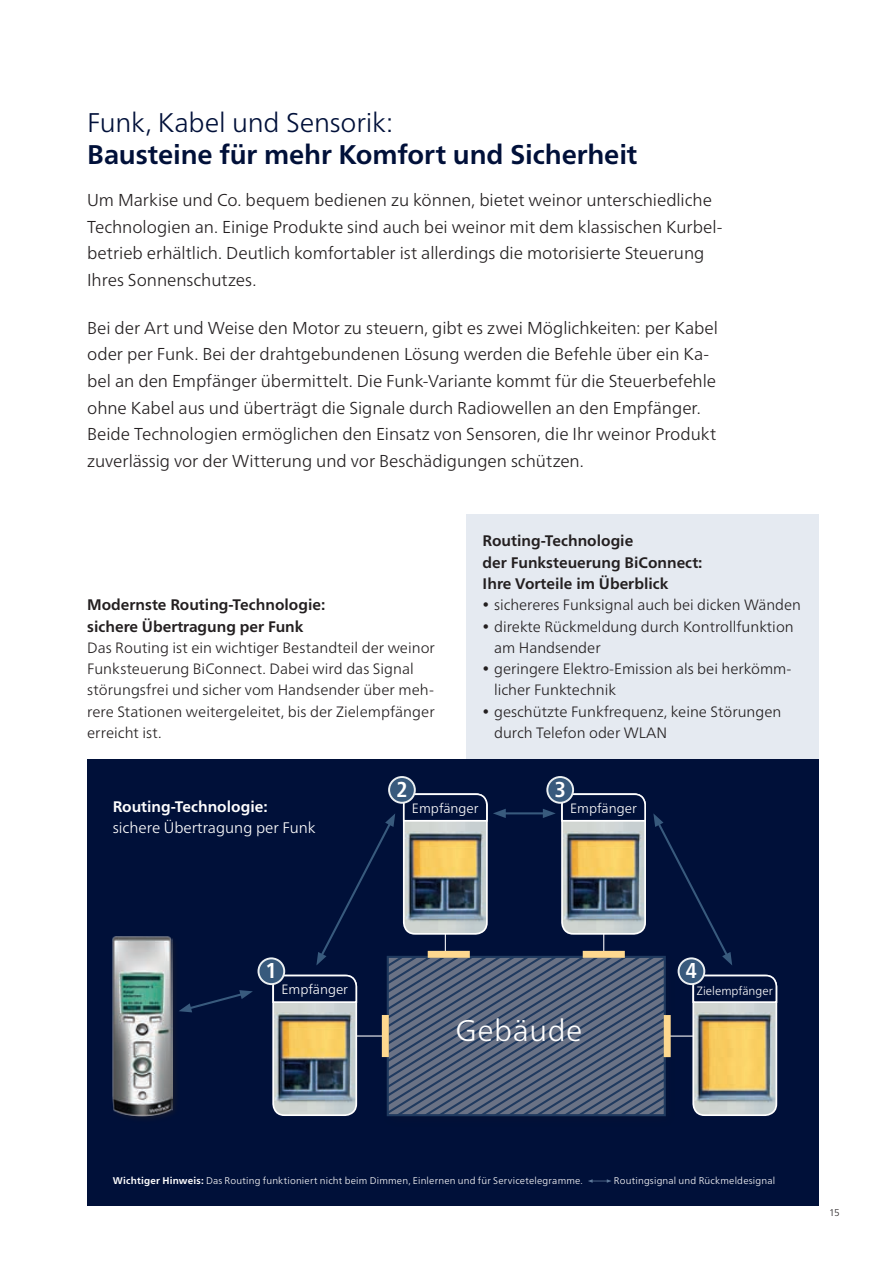
<style>
.page{position:relative;width:893px;height:1263px;background:#fff}
.page>*{position:absolute;margin:0;border:0;box-sizing:border-box;transform-origin:0 0}
._03_Copy_10p_reg{font:300 30px "Frutiger Neue LTW1 G";letter-spacing:.02em;color:#fff}
._02b_Head_18p_light{font:700 27px/32px "Frutiger Neue LTW1 G";letter-spacing:-.005em;color:#001039}
.t1{font:700 condensed 21.45px "Frutiger Neue LTW1 G";color:#fff}
._03_Einstieg_11_5pt{font:300 17.25px/26.5px "Frutiger Neue LTW1 G";letter-spacing:-.005em;color:#231f20}
._04_Sub_10_2pt_bold{font:700 15.3px/21.3px "Frutiger Neue LTW1 G";color:#231f20}
._04_Sub_10_2pt_bold-2{font:300 15.3px/21.3px "Frutiger Neue LTW1 G";color:#fff}
._05_Copy_10pt_Light{font:300 15px/21.3px "Frutiger Neue LTW1 G";color:#231f20}
._05_TabHinw_8p_reg{font:300 13.5px "Frutiger Neue LTW1 G";color:#fff}
._05_TabHinw_8p_reg-2{font:300 12px "Frutiger Neue LTW1 G";color:#fff}
._06_Dessin_6_5p_ligh{font:300 9.75px "Frutiger Neue LTW1 G";letter-spacing:.02em;color:#fff}
.t2{font:300 9.75px "Frutiger Neue LTW1 G";color:#231f20}
.s1{font-weight:300}
.s2{font-weight:700}
</style>
<div class="page">
<div style="left:466px;top:514px;width:353px;height:245px;background:#e5eaf1"></div>
<div style="left:87px;top:759px;width:732px;height:446px;background:#001039"></div>
<svg style="left:180px;top:990px;width:73px;height:22px"></svg>
<img style="left:112px;top:936px;width:61px;height:180px">
<div style="left:258px;top:958px;width:26px;height:26px;background:#385a7d;border-radius:50%"></div>
<div style="left:257px;top:957px;width:28px;height:28px;border:2px solid #ebeff1;border-radius:50%"></div>
<div style="left:389px;top:777px;width:26px;height:26px;background:#385a7d;border-radius:50%"></div>
<div style="left:388px;top:776px;width:28px;height:28px;border:2px solid #ebeff1;border-radius:50%"></div>
<div style="left:547px;top:777px;width:26px;height:26px;background:#385a7d;border-radius:50%"></div>
<div style="left:546px;top:776px;width:28px;height:28px;border:2px solid #ebeff1;border-radius:50%"></div>
<svg style="left:271px;top:792px;width:507px;height:323px"></svg>
<svg style="left:588px;top:1179px;width:23px;height:4px"></svg>
<p class="_02b_Head_18p_light" style="left:87px;top:106px;width:552px"><span class="s1">Funk, Kabel und Sensorik:<br></span>Bausteine für mehr Komfort und Sicherheit</p>
<p class="_03_Einstieg_11_5pt" style="left:87px;top:187px;width:637px">Um Markise und Co. bequem bedienen zu können, bietet weinor unterschiedliche Technologien an. Einige Produkte sind auch bei weinor mit dem klassischen Kurbel&shy;betrieb erhältlich. Deutlich komfortabler ist allerdings die motorisierte Steuerung Ihres Sonnenschutzes.</p>
<p class="_03_Einstieg_11_5pt" style="left:87px;top:314px;width:632px">Bei der Art und Weise den Motor zu steuern, gibt es zwei Möglichkeiten: per Kabel oder per Funk. Bei der drahtgebundenen Lösung werden die Befehle über ein Ka&shy;bel an den Empfänger übermittelt. Die Funk-Variante kommt für die Steuerbefehle ohne Kabel aus und überträgt die Signale durch Radiowellen an den Empfänger.<br>Beide Technologien ermöglichen den Einsatz von Sensoren, die Ihr weinor Produkt zuverlässig vor der Witterung und vor Beschädigungen schützen.</p>
<p class="_04_Sub_10_2pt_bold" style="left:87px;top:594px;width:240px">Modernste Routing-Technologie: sichere Übertragung per Funk</p>
<p class="_05_Copy_10pt_Light" style="left:87px;top:637px;width:349px">Das Routing ist ein wichtiger Bestandteil der weinor Funksteuerung BiConnect. Dabei wird das Signal störungsfrei und sicher vom Handsender über meh&shy;rere Stationen weitergeleitet, bis der Zielempfänger erreicht ist.</p>
<p class="t1" style="left:396px;top:776px;width:13px">2</p>
<p class="_04_Sub_10_2pt_bold" style="left:483px;top:530px;width:221px">Routing-Technologie<br>der Funksteuerung BiConnect:<br>Ihre Vorteile im Überblick</p>
<p class="_05_Copy_10pt_Light" style="left:483px;top:594px;width:320px">• sichereres Funksignal auch bei dicken Wänden</p>
<p class="_05_Copy_10pt_Light" style="left:494px;top:615px;width:301px;text-indent:-11px">• direkte Rückmeldung durch Kontrollfunktion am Handsender</p>
<p class="_05_Copy_10pt_Light" style="left:494px;top:658px;width:298px;text-indent:-11px">• geringere Elektro-Emission als bei herkömm&shy;licher Funktechnik</p>
<p class="_05_Copy_10pt_Light" style="left:494px;top:700px;width:289px;text-indent:-11px">• geschützte Funkfrequenz, keine Störungen durch Telefon oder WLAN</p>
<p class="t1" style="left:555px;top:776px;width:13px">3</p>
<p class="_04_Sub_10_2pt_bold-2" style="left:113px;top:796px;width:204px"><span class="s2">Routing-Technologie: </span>sichere Übertragung per Funk</p>
<p class="_05_TabHinw_8p_reg" style="left:412px;top:800px;width:68px">Empfänger</p>
<p class="_05_TabHinw_8p_reg" style="left:570px;top:800px;width:68px">Empfänger</p>
<p class="t1" style="left:266px;top:958px;width:13px">1</p>
<p class="t1" style="left:686px;top:958px;width:13px">4</p>
<p class="_05_TabHinw_8p_reg" style="left:281px;top:981px;width:68px">Empfänger</p>
<p class="_05_TabHinw_8p_reg-2" style="left:697px;top:983px;width:77px">Zielempfänger</p>
<p class="_03_Copy_10p_reg" style="left:455px;top:1012px;width:129px">Gebäude</p>
<p class="_06_Dessin_6_5p_ligh" style="left:113px;top:1175px;width:472px"><span class="s2">Wichtiger Hinweis:</span> Das Routing funktioniert nicht beim Dimmen, Einlernen und für Servicetelegramme.</p>
<p class="_06_Dessin_6_5p_ligh" style="left:614px;top:1175px;width:163px">Routingsignal und Rückmeldesignal</p>
<p class="t2" style="left:829px;top:1207px;width:12px">15</p>
</div>
